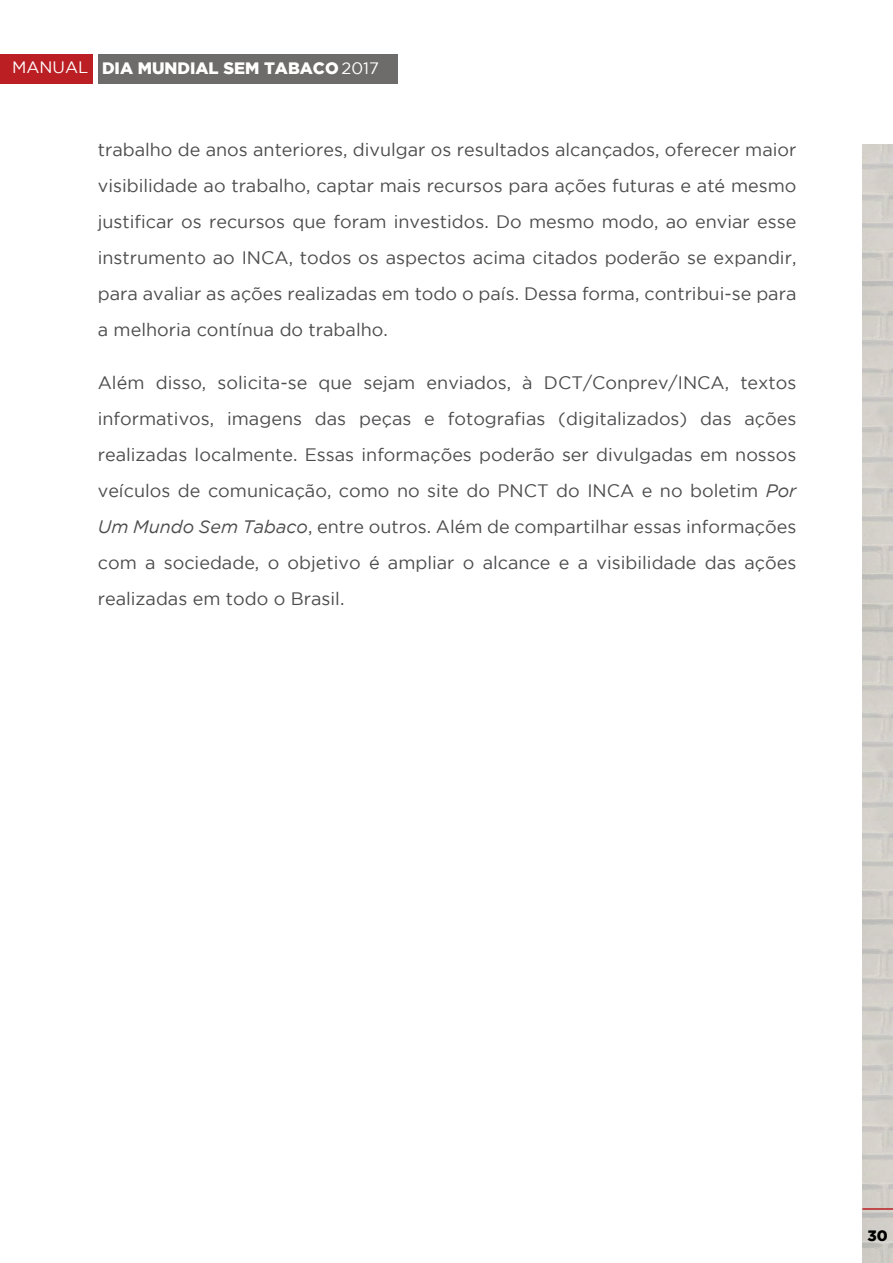
<style>
.page{position:relative;width:893px;height:1263px;background:#fff}
.page>*{position:absolute;margin:0;border:0;box-sizing:border-box;transform-origin:0 0}
.texto{font:18px/36px "Gotham";color:#4d4d4f;text-align:justify}
.t1{font:900 16.5px "Gotham";color:#fff}
.t2{font:900 15px "Gotham";color:#000}
.s1{font-weight:400}
.s2{font-style:italic}
</style>
<div class="page">
<div style="left:0;top:54px;width:93px;height:30px;background:#bb1f23"></div>
<div style="left:98px;top:54px;width:300px;height:30px;background:#6d6c6a"></div>
<hr style="left:862px;top:1208px;width:31px;height:2px;background:#bb1f23">
<p class="t1" style="left:12px;top:59px;width:368px"><span class="s1">MANUAL</span> DIA MUNDIAL SEM TABACO <span class="s1">2017</span></p>
<p class="texto" style="left:98px;top:131px;width:700px">trabalho de anos anteriores, divulgar os resultados alcançados, oferecer maior visibilidade ao trabalho, captar mais recursos para ações futuras e até mesmo justificar os recursos que foram investidos. Do mesmo modo, ao enviar esse instrumento ao INCA, todos os aspectos acima citados poderão se expandir, para avaliar as ações realizadas em todo o país. Dessa forma, contribui-se para a melhoria contínua do trabalho.</p>
<p class="texto" style="left:98px;top:364px;width:700px">Além disso, solicita-se que sejam enviados, à DCT/Conprev/INCA, textos informativos, imagens das peças e fotografias (digitalizados) das ações realizadas localmente. Essas informações poderão ser divulgadas em nossos veículos de comunicação, como no site do PNCT do INCA e no boletim <span class="s2">Por Um Mundo Sem Tabaco</span>, entre outros. Além de compartilhar essas informações com a sociedade, o objetivo é ampliar o alcance e a visibilidade das ações realizadas em todo o Brasil.</p>
<p class="t2" style="left:867px;top:1227px;width:22px">30</p>
</div>
